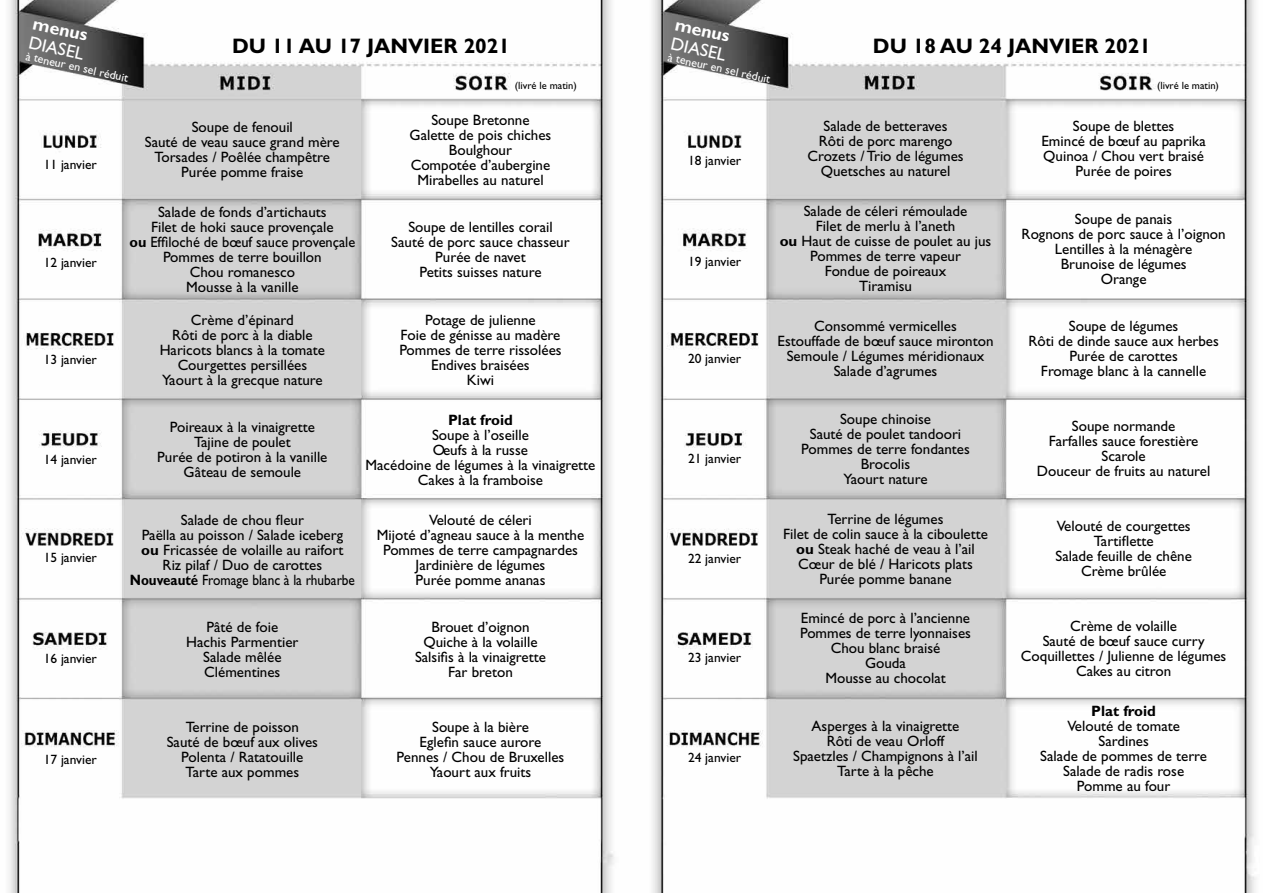
<style>
.page{position:relative;width:1263px;height:893px;background:#fff}
.page>*{position:absolute;margin:0;border:0;box-sizing:border-box;transform-origin:0 0}
.t1{font:700 21px "Gill Sans";color:#000}
.t2{font:18px "Gill Sans";color:#fff}
.t3{font:700 18px "Gill Sans";color:#fff}
.t4{font:15px/15px "Gill Sans";color:#000;text-align:center}
.t5{font:700 15px "Gill Sans";color:#000}
.t6{font:13.5px "Gill Sans";color:#000}
.t7{font:12px "Gill Sans";color:#fff}
.t8{font:10.5px "Gill Sans";color:#000}
.s1{font-weight:700}
</style>
<div class="page">
<img style="left:9px;top:0;width:1247px;height:893px">
<p class="t3" style="left:36px;top:12px;width:57px;rotate:13deg">menus</p>
<p class="t2" style="left:31px;top:32px;width:58px;rotate:13deg">DIASEL</p>
<p class="t7" style="left:27px;top:49px;width:106px;rotate:12deg">à teneur en sel réduit</p>
<h1 class="t1" style="left:232px;top:33px;width:279px">DU 11 AU 17 JANVIER 2021</h1>
<p class="t3" style="left:678px;top:13px;width:57px;rotate:13deg">menus</p>
<p class="t2" style="left:673px;top:33px;width:58px;rotate:13deg">DIASEL</p>
<h1 class="t1" style="left:873px;top:33px;width:279px">DU 18 AU 24 JANVIER 2021</h1>
<p class="t7" style="left:669px;top:50px;width:106px;rotate:12deg">à teneur en sel réduit</p>
<p class="t8" style="left:515px;top:80px;width:63px">(livré le matin)</p>
<p class="t8" style="left:1157px;top:80px;width:63px">(livré le matin)</p>
<p class="t6" style="left:44px;top:157px;width:55px">11 janvier</p>
<p class="t6" style="left:44px;top:254px;width:55px">12 janvier</p>
<p class="t6" style="left:44px;top:352px;width:55px">13 janvier</p>
<p class="t6" style="left:44px;top:452px;width:55px">14 janvier</p>
<p class="t6" style="left:44px;top:550px;width:55px">15 janvier</p>
<p class="t6" style="left:44px;top:651px;width:55px">16 janvier</p>
<p class="t6" style="left:44px;top:751px;width:55px">17 janvier</p>
<p class="t4" style="left:145px;top:120px;width:196px">Soupe de fenouil<br>Sauté de veau sauce grand mère<br>Torsades / Poêlée champêtre<br>Purée pomme fraise</p>
<p class="t4" style="left:129px;top:205px;width:227px">Salade de fonds d’artichauts<br>Filet de hoki sauce provençale<br><span class="s1">ou</span> Effiloché de bœuf sauce provençale<br>Pommes de terre bouillon<br>Chou romanesco<br>Mousse à la vanille</p>
<p class="t4" style="left:160px;top:312px;width:167px">Crème d’épinard<br>Rôti de porc à la diable<br>Haricots blancs à la tomate<br>Courgettes persillées<br>Yaourt à la grecque nature</p>
<p class="t4" style="left:157px;top:420px;width:172px">Poireaux à la vinaigrette<br>Tajine de poulet<br>Purée de potiron à la vanille<br>Gâteau de semoule</p>
<p class="t4" style="left:130px;top:512px;width:227px">Salade de chou fleur<br>Paëlla au poisson / Salade iceberg<br><span class="s1">ou</span> Fricassée de volaille au raifort<br>Riz pilaf / Duo de carottes<br><span class="s1">Nouveauté</span> Fromage blanc à la rhubarbe</p>
<p class="t4" style="left:186px;top:619px;width:114px">Pâté de foie<br>Hachis Parmentier<br>Salade mêlée<br>Clémentines</p>
<p class="t4" style="left:410px;top:112px;width:143px">Soupe Bretonne<br>Galette de pois chiches<br>Boulghour<br>Compotée d’aubergine<br>Mirabelles au naturel</p>
<p class="t4" style="left:391px;top:220px;width:180px">Soupe de lentilles corail<br>Sauté de porc sauce chasseur<br>Purée de navet<br>Petits suisses nature</p>
<p class="t4" style="left:399px;top:312px;width:164px">Potage de julienne<br>Foie de génisse au madère<br>Pommes de terre rissolées<br>Endives braisées<br>Kiwi</p>
<p class="t5" style="left:448px;top:411px;width:66px">Plat froid</p>
<p class="t4" style="left:365px;top:427px;width:231px">Soupe à l’oseille<br>Oeufs à la russe<br>Macédoine de légumes à la vinaigrette<br>Cakes à la framboise</p>
<p class="t4" style="left:377px;top:512px;width:209px">Velouté de céleri<br>Mijoté d’agneau sauce à la menthe<br>Pommes de terre campagnardes<br>Jardinière de légumes<br>Purée pomme ananas</p>
<p class="t4" style="left:415px;top:619px;width:132px">Brouet d’oignon<br>Quiche à la volaille<br>Salsifis à la vinaigrette<br>Far breton</p>
<p class="t4" style="left:167px;top:719px;width:153px">Terrine de poisson<br>Sauté de bœuf aux olives<br>Polenta / Ratatouille<br>Tarte aux pommes</p>
<p class="t4" style="left:397px;top:719px;width:169px">Soupe à la bière<br>Eglefin sauce aurore<br>Pennes / Chou de Bruxelles<br>Yaourt aux fruits</p>
<p class="t6" style="left:688px;top:152px;width:55px">18 janvier</p>
<p class="t6" style="left:688px;top:253px;width:55px">19 janvier</p>
<p class="t6" style="left:688px;top:351px;width:55px">20 janvier</p>
<p class="t6" style="left:688px;top:451px;width:55px">21 janvier</p>
<p class="t6" style="left:688px;top:551px;width:55px">22 janvier</p>
<p class="t6" style="left:688px;top:650px;width:55px">23 janvier</p>
<p class="t6" style="left:688px;top:750px;width:55px">24 janvier</p>
<p class="t4" style="left:807px;top:119px;width:158px">Salade de betteraves<br>Rôti de porc marengo<br>Crozets / Trio de légumes<br>Quetsches au naturel</p>
<p class="t4" style="left:780px;top:204px;width:213px">Salade de céleri rémoulade<br>Filet de merlu à l’aneth<br><span class="s1">ou</span> Haut de cuisse de poulet au jus<br>Pommes de terre vapeur<br>Fondue de poireaux<br>Tiramisu</p>
<p class="t4" style="left:777px;top:319px;width:217px">Consommé vermicelles<br>Estouffade de bœuf sauce mironton<br>Semoule / Légumes méridionaux<br>Salade d’agrumes</p>
<p class="t4" style="left:801px;top:411px;width:170px">Soupe chinoise<br>Sauté de poulet tandoori<br>Pommes de terre fondantes<br>Brocolis<br>Yaourt nature</p>
<p class="t4" style="left:783px;top:511px;width:206px">Terrine de légumes<br>Filet de colin sauce à la ciboulette <span class="s1">ou</span> Steak haché de veau à l’ail<br>Cœur de blé / Haricots plats<br>Purée pomme banane</p>
<p class="t4" style="left:800px;top:611px;width:172px">Emincé de porc à l’ancienne<br>Pommes de terre lyonnaises<br>Chou blanc braisé<br>Gouda<br>Mousse au chocolat</p>
<p class="t4" style="left:793px;top:718px;width:186px">Asperges à la vinaigrette<br>Rôti de veau Orloff<br>Spaetzles / Champignons à l’ail<br>Tarte à la pêche</p>
<p class="t4" style="left:1041px;top:119px;width:166px">Soupe de blettes<br>Emincé de bœuf au paprika<br>Quinoa / Chou vert braisé<br>Purée de poires</p>
<p class="t4" style="left:1022px;top:211px;width:206px">Soupe de panais<br>Rognons de porc sauce à l’oignon<br>Lentilles à la ménagère<br>Brunoise de légumes<br>Orange</p>
<p class="t4" style="left:1028px;top:319px;width:192px">Soupe de légumes<br>Rôti de dinde sauce aux herbes<br>Purée de carottes<br>Fromage blanc à la cannelle</p>
<p class="t4" style="left:1037px;top:418px;width:175px">Soupe normande<br>Farfalles sauce forestière<br>Scarole<br>Douceur de fruits au naturel</p>
<p class="t4" style="left:1055px;top:518px;width:138px">Velouté de courgettes<br>Tartiflette<br>Salade feuille de chêne<br>Crème brûlée</p>
<p class="t4" style="left:1021px;top:618px;width:207px">Crème de volaille<br>Sauté de bœuf sauce curry<br>Coquillettes / Julienne de légumes<br>Cakes au citron</p>
<p class="t5" style="left:1091px;top:702px;width:66px">Plat froid</p>
<p class="t4" style="left:1040px;top:718px;width:168px">Velouté de tomate<br>Sardines<br>Salade de pommes de terre<br>Salade de radis rose<br>Pomme au four</p>
</div>
